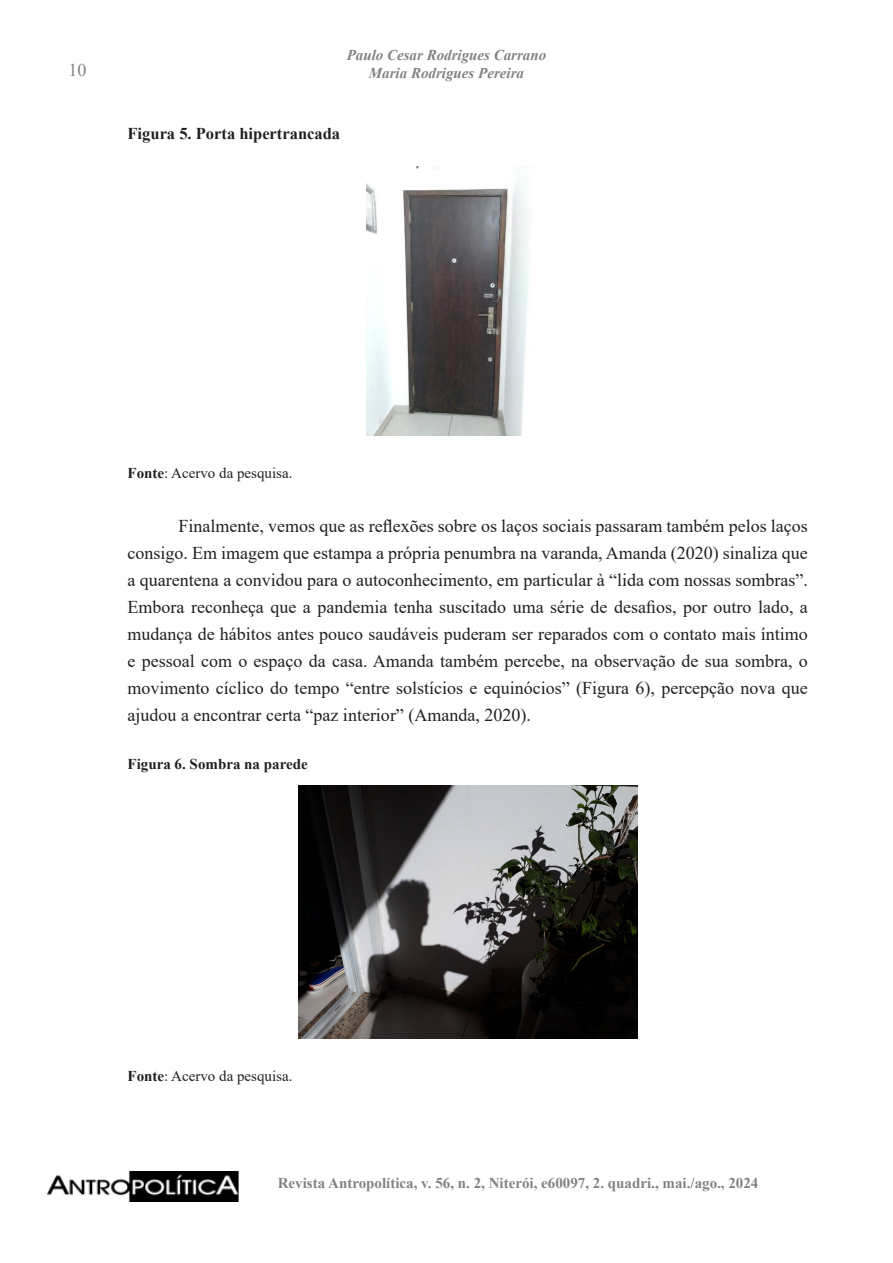
<style>
.page{position:relative;width:893px;height:1263px;background:#fff}
.page>*{position:absolute;margin:0;border:0;box-sizing:border-box;transform-origin:0 0}
.t1{font:18px/27px "Times New Roman";color:#231f20;text-align:justify}
.t2{font:18px "Times New Roman";color:#808285}
.t3{font:700 16.5px "Times New Roman";color:#231f20}
.t4{font:700 15px "Times New Roman";color:#808285}
.t5{font:italic 700 15px/18px "Times New Roman";color:#808285;text-align:center}
.t6{font:15px "Times New Roman";color:#231f20}
.t7{font:700 15px "Times New Roman";color:#231f20}
.s1{font-weight:700}
</style>
<div class="page">
<img style="left:47px;top:1171px;width:192px;height:30px">
<img style="left:366px;top:166px;width:163px;height:270px">
<img style="left:298px;top:785px;width:339px;height:254px">
<p class="t2" style="left:69px;top:58px;width:19px">10</p>
<p class="t5" style="left:347px;top:46px;width:201px">Paulo Cesar Rodrigues Carrano<br>Maria Rodrigues Pereira</p>
<p class="t3" style="left:128px;top:121px;width:214px">Figura 5. Porta hipertrancada</p>
<p class="t6" style="left:128px;top:462px;width:166px"><span class="s1">Fonte</span>: Acervo da pesquisa.</p>
<p class="t1" style="left:128px;top:512px;width:682px;text-indent:51px">Finalmente, vemos que as reflexões sobre os laços sociais passaram também pelos laços consigo. Em imagem que estampa a própria penumbra na varanda, Amanda (2020) sinaliza que a quarentena a convidou para o autoconhecimento, em particular à “lida com nossas sombras”.<br>Embora reconheça que a pandemia tenha suscitado uma série de desafios, por outro lado, a mudança de hábitos antes pouco saudáveis puderam ser reparados com o contato mais íntimo e pessoal com o espaço da casa. Amanda também percebe, na observação de sua sombra, o movimento cíclico do tempo “entre solstícios e equinócios” (Figura 6), percepção nova que ajudou a encontrar certa “paz interior” (Amanda, 2020).</p>
<p class="t7" style="left:128px;top:753px;width:182px">Figura 6. Sombra na parede</p>
<p class="t6" style="left:128px;top:1065px;width:166px"><span class="s1">Fonte</span>: Acervo da pesquisa.</p>
<p class="t4" style="left:278px;top:1172px;width:482px">Revista Antropolítica, v. 56, n. 2, Niterói, e60097, 2. quadri., mai./ago., 2024</p>
</div>
